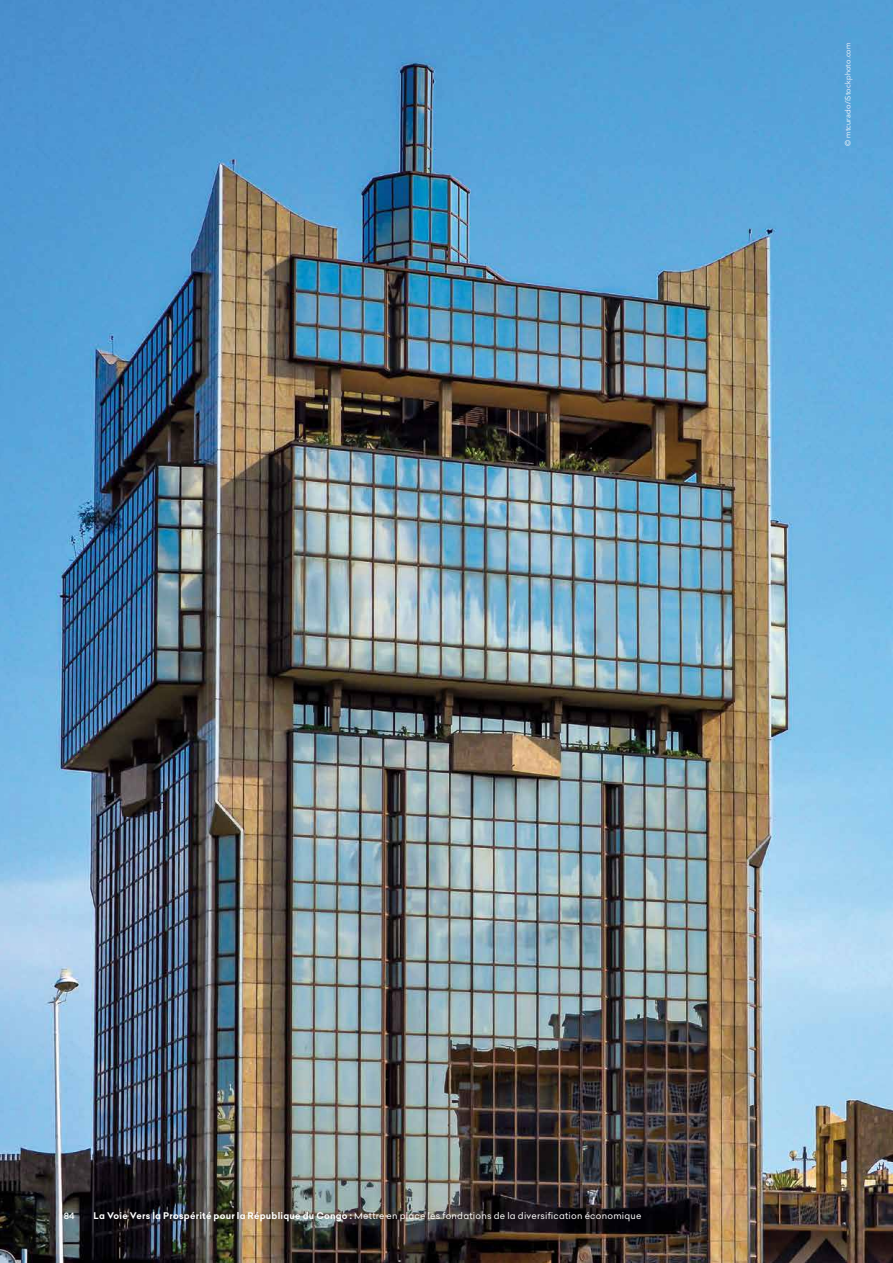
<style>
.page{position:relative;width:893px;height:1263px;background:#fff}
.page>*{position:absolute;margin:0;border:0;box-sizing:border-box;transform-origin:0 0}
.t1{font:9px "Celias";letter-spacing:.025em;color:#fff}
.t2{font:500 9px "Gotham";color:#fff}
.t3{font:7.5px "Avenir LT Std";letter-spacing:.025em;color:#fff}
.s1{font-weight:700}
</style>
<div class="page">
<img style="left:0;top:0;width:893px;height:1263px">
<p class="t3" style="left:843px;top:146px;width:105px;rotate:-90deg">© mtcurado/iStockphoto.com</p>
<p class="t2" style="left:64px;top:1210px;width:12px">84</p>
<p class="t1" style="left:94px;top:1209px;width:549px"><span class="s1">La Voie Vers la Prospérité pour la République du Congo :</span> Mettre en place les fondations de la diversification économique</p>
</div>
